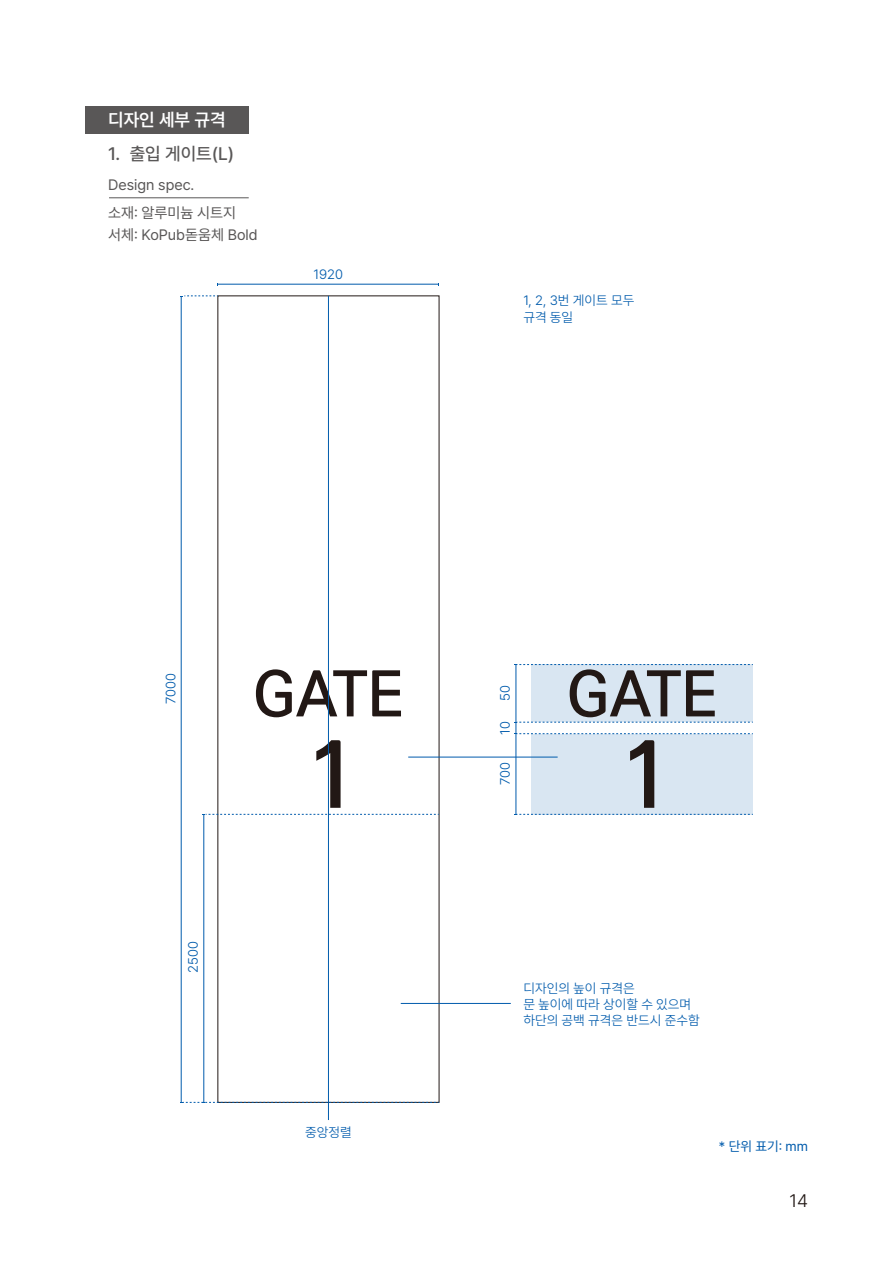
<style>
.page{position:relative;width:893px;height:1263px;background:#fff}
.page>*{position:absolute;margin:0;border:0;box-sizing:border-box;transform-origin:0 0}
.t1{font:500 18px "Pretendard";color:#595757}
.t2{font:600 18px "Pretendard";color:#fff}
.t3{font:300 18px "Pretendard";color:#221815}
.t4{font:15px/27.9px "Pretendard";color:#595757}
.t5{font:300 13.5px/16.2px "Pretendard";color:#005bac}
.t6{font:13.5px "Pretendard";color:#005bac}
</style>
<div class="page">
<div style="left:85px;top:106px;width:164px;height:28px;background:#595757"></div>
<hr style="left:109px;top:198px;width:140px;height:1px;background:#595757">
<svg style="left:256px;top:669px;width:145px;height:48px"></svg>
<svg style="left:316px;top:740px;width:25px;height:68px"></svg>
<hr style="left:181px;top:296px;width:1px;height:806px;background:#005bac">
<hr style="left:204px;top:814px;width:1px;height:288px;background:#005bac">
<hr style="left:218px;top:284px;width:221px;height:1px;background:#005bac">
<div style="left:532px;top:734px;width:221px;height:80px;background:#d9e6f2"></div>
<svg style="left:630px;top:740px;width:24px;height:68px"></svg>
<svg style="left:203px;top:814px;width:236px;height:1px"></svg>
<svg style="left:180px;top:296px;width:38px;height:1px"></svg>
<svg style="left:180px;top:1102px;width:259px;height:1px"></svg>
<hr style="left:516px;top:734px;width:1px;height:80px;background:#005bac">
<svg style="left:515px;top:814px;width:238px;height:1px"></svg>
<svg style="left:515px;top:664px;width:238px;height:70px"></svg>
<hr style="left:408px;top:757px;width:150px;height:1px;background:#005bac">
<hr style="left:401px;top:1003px;width:110px;height:1px;background:#005bac">
<hr style="left:328px;top:296px;width:1px;height:824px;background:#005bac">
<h1 class="t2" style="left:108px;top:106px;width:119px">디자인 세부 규격</h1>
<h1 class="t1" style="left:108px;top:141px;width:128px">1. 출입 게이트(L)</h1>
<p class="t4" style="left:108px;top:170px;width:129px">Design spec.<br>소재: 알루미늄 시트지</p>
<p class="t4" style="left:108px;top:221px;width:151px">서체: KoPub돋움체 Bold</p>
<p class="t5" style="left:313px;top:265px;width:31px">1920</p>
<p class="t5" style="left:162px;top:704px;width:32px;rotate:-90deg">7000</p>
<p class="t5" style="left:185px;top:973px;width:33px;rotate:-90deg">2500</p>
<p class="t5" style="left:305px;top:1124px;width:48px">중앙정렬</p>
<p class="t5" style="left:523px;top:292px;width:113px">1, 2, 3번 게이트 모두 규격 동일</p>
<p class="t5" style="left:497px;top:701px;width:17px;rotate:-90deg">50</p>
<p class="t5" style="left:497px;top:735px;width:15px;rotate:-90deg">10</p>
<p class="t5" style="left:497px;top:785px;width:24px;rotate:-90deg">700</p>
<p class="t5" style="left:523px;top:979px;width:178px">디자인의 높이 규격은<br>문 높이에 따라 상이할 수 있으며 하단의 공백 규격은 반드시 준수함</p>
<p class="t6" style="left:719px;top:1137px;width:91px">* 단위 표기: mm</p>
<h1 class="t3" style="left:789px;top:1189px;width:20px">14</h1>
</div>
